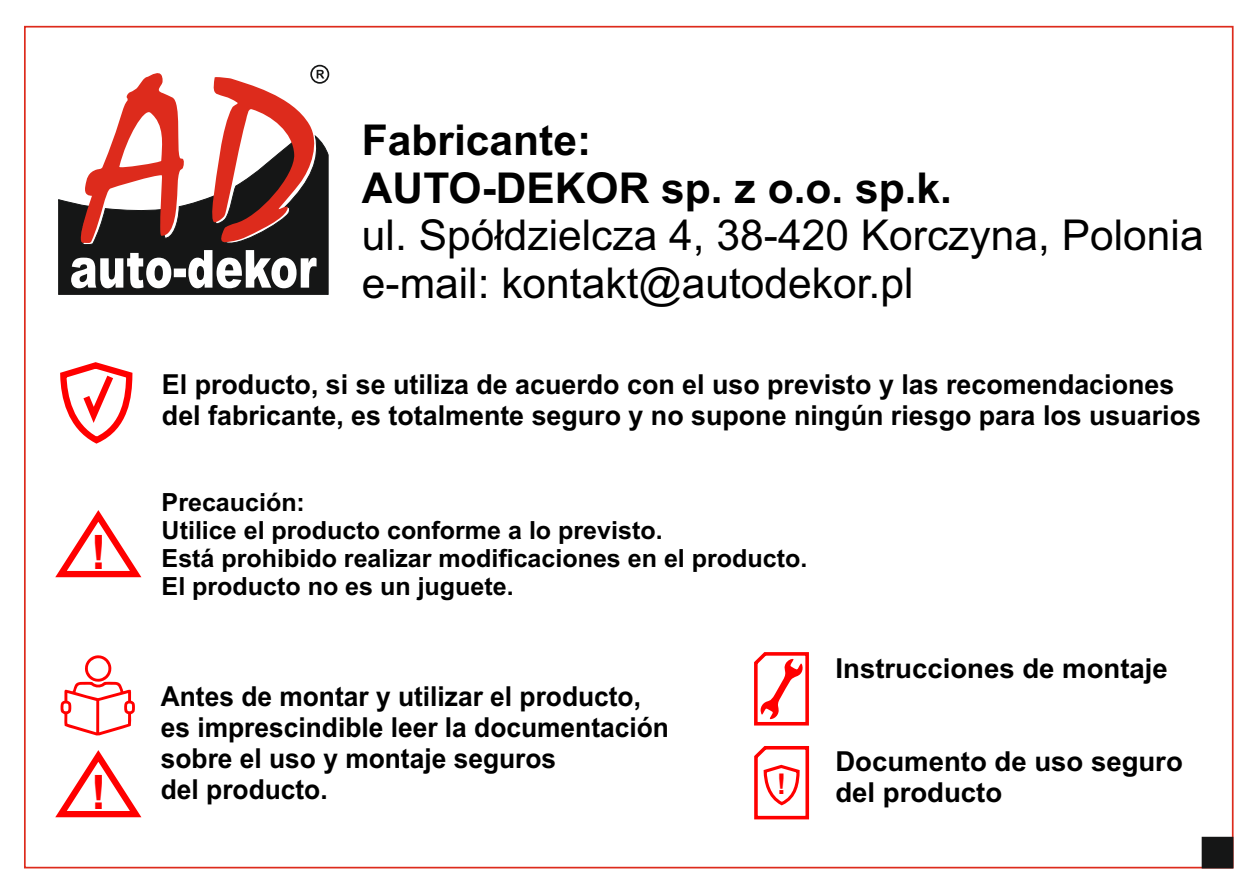
<style>
.page{position:relative;width:1259px;height:893px;background:#fff}
.page>*{position:absolute;margin:0;border:0;box-sizing:border-box;transform-origin:0 0}
.t1{font:700 47.4px "Arial";color:#f00}
.t2{font:42.6px/47.4px "Arial";color:#000}
.t3{font:700 42.6px/47.4px "Arial";color:#000}
.t4{font:700 28.5px "Arial";color:#f00}
.t5{font:700 27.6px/30.9px "Arial";color:#000}
.t6{font:700 27.6px/30.9px "Arial";color:#000;scale:.96 1}
.t7{font:700 24.9px/27.9px "Arial";color:#000}
</style>
<div class="page">
<svg style="left:1200px;top:836px;width:34px;height:33px"></svg>
<div style="left:310px;top:65px;width:19px;height:19px;border:2px solid #151616;border-radius:50%"></div>
<svg style="left:58px;top:66px;width:271px;height:229px"></svg>
<svg style="left:55px;top:750px;width:87px;height:68px"></svg>
<svg style="left:55px;top:510px;width:87px;height:68px"></svg>
<svg style="left:60px;top:362px;width:73px;height:82px"></svg>
<svg style="left:61px;top:655px;width:74px;height:81px"></svg>
<svg style="left:754px;top:652px;width:55px;height:74px"></svg>
<svg style="left:754px;top:746px;width:56px;height:74px"></svg>
<h1 class="t1" style="left:91px;top:534px;width:17px">!</h1>
<h1 class="t1" style="left:91px;top:774px;width:17px">!</h1>
<h2 class="t3" style="left:362px;top:121px;width:591px">Fabricante:<br>AUTO-DEKOR sp. z o.o. sp.k.</h2>
<h2 class="t2" style="left:362px;top:216px;width:843px">ul. Spółdzielcza 4, 38-420 Korczyna, Polonia e-mail: kontakt@autodekor.pl</h2>
<p class="t5" style="left:162px;top:371px;width:1040px">El producto, si se utiliza de acuerdo con el uso previsto y las recomendaciones del fabricante, es totalmente seguro y no supone ningún riesgo para los usuarios</p>
<p class="t7" style="left:162px;top:490px;width:647px">Precaución:<br>Utilice el producto conforme a lo previsto.<br>Está prohibido realizar modificaciones en el producto.<br>El producto no es un juguete.</p>
<p class="t6" style="left:161px;top:684px;width:531px">Antes de montar y utilizar el producto, es imprescindible leer la documentación sobre el uso y montaje seguros<br>del producto.</p>
<p class="t4" style="left:777px;top:773px;width:11px">!</p>
<p class="t5" style="left:835px;top:656px;width:334px">Instrucciones de montaje</p>
<p class="t5" style="left:835px;top:748px;width:349px">Documento de uso seguro del producto</p>
</div>
